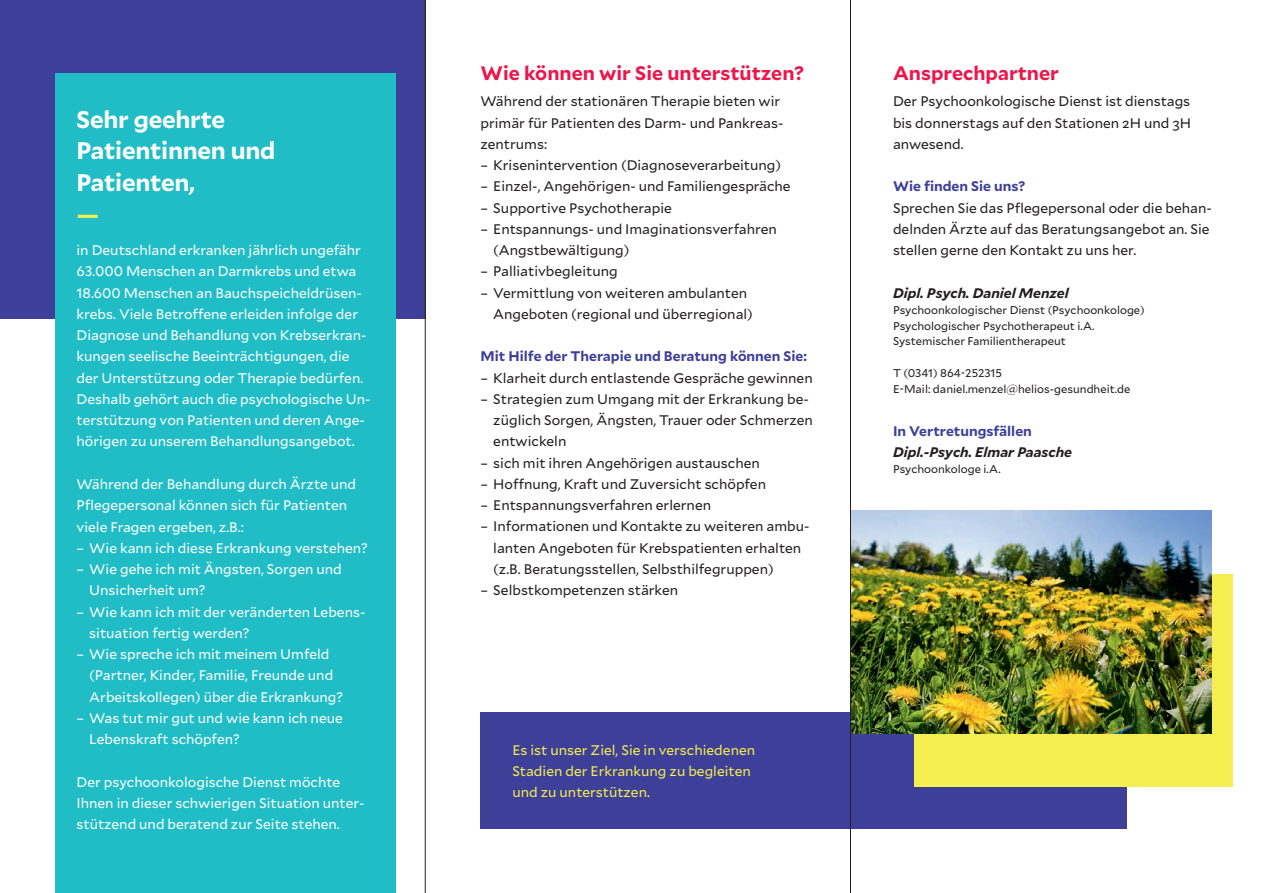
<style>
.page{position:relative;width:1263px;height:893px;background:#fff}
.page>*{position:absolute;margin:0;border:0;box-sizing:border-box;transform-origin:0 0}
.t1{font:700 24px/32px "Mallory";letter-spacing:-.01em;color:#fff}
.t2{font:700 24px "Mallory";color:#f4ee50}
.t3{font:700 19.5px "Mallory";color:#ed164b}
.t4{font:13.8px/21.3px "Mallory";color:#231f20}
.t5{font:13.8px/21.3px "Mallory";color:#fff}
.t6{font:13.8px/21.3px "Mallory";color:#f4ee50}
.t7{font:700 13.8px "Mallory";color:#3e3f99}
.t8{font:italic 700 13.8px "Mallory";color:#231f20}
.t9{font:11.25px/15.9px "Mallory";color:#231f20}
</style>
<div class="page">
<div style="left:0;top:0;width:425px;height:319px;background:#3e3f99"></div>
<div style="left:55px;top:74px;width:340px;height:819px;background:#21bdc6"></div>
<div style="left:480px;top:712px;width:647px;height:117px;background:#3e3f99"></div>
<div style="left:914px;top:574px;width:319px;height:213px;background:#f4ee50"></div>
<img style="left:851px;top:510px;width:361px;height:223px">
<hr style="left:425px;top:0;width:1px;height:893px;background:#231f20">
<hr style="left:850px;top:0;width:1px;height:893px;background:#231f20">
<h1 class="t1" style="left:77px;top:102px;width:200px">Sehr geehrte<br>Patientinnen und<br>Patienten,</h1>
<h1 class="t2" style="left:77px;top:197px;width:24px">—</h1>
<p class="t5" style="left:77px;top:239px;width:295px">in Deutschland erkranken jährlich ungefähr 63.000 Menschen an Darmkrebs und etwa 18.600 Menschen an Bauchspeicheldrüsen&shy;krebs. Viele Betroffene erleiden infolge der Diagnose und Behandlung von Krebserkran&shy;kungen seelische Beeinträchtigungen, die der Unterstützung oder Therapie bedürfen.<br>Deshalb gehört auch die psychologische Un&shy;terstützung von Patienten und deren Ange&shy;hörigen zu unserem Behandlungsangebot.</p>
<p class="t5" style="left:77px;top:473px;width:281px">Während der Behandlung durch Ärzte und<br>Pflegepersonal können sich für Patienten viele Fragen ergeben, z.B.:</p>
<p class="t5" style="left:77px;top:536px;width:293px">– Wie kann ich diese Erkrankung verstehen?</p>
<p class="t5" style="left:89px;top:558px;width:254px;text-indent:-13px">– Wie gehe ich mit Ängsten, Sorgen und<br>Unsicherheit um?</p>
<p class="t5" style="left:89px;top:600px;width:278px;text-indent:-13px">– Wie kann ich mit der veränderten Lebens&shy;situation fertig werden?</p>
<p class="t5" style="left:89px;top:643px;width:255px;text-indent:-13px">– Wie spreche ich mit meinem Umfeld (Partner, Kinder, Familie, Freunde und<br>Arbeitskollegen) über die Erkrankung?</p>
<p class="t5" style="left:89px;top:707px;width:255px;text-indent:-13px">– Was tut mir gut und wie kann ich neue<br>Lebenskraft schöpfen?</p>
<p class="t5" style="left:77px;top:770px;width:289px">Der psychoonkologische Dienst möchte<br>Ihnen in dieser schwierigen Situation unter&shy;stützend und beratend zur Seite stehen.</p>
<h2 class="t3" style="left:480px;top:58px;width:325px">Wie können wir Sie unterstützen?</h2>
<p class="t4" style="left:480px;top:90px;width:304px">Während der stationären Therapie bieten wir primär für Patienten des Darm- und Pankreas&shy;zentrums:</p>
<p class="t4" style="left:480px;top:154px;width:302px">– Krisenintervention (Diagnoseverarbeitung)</p>
<p class="t4" style="left:480px;top:175px;width:312px">– Einzel-, Angehörigen- und Familiengespräche</p>
<p class="t4" style="left:480px;top:196px;width:193px">– Supportive Psychotherapie</p>
<p class="t4" style="left:493px;top:218px;width:285px;text-indent:-13px">– Entspannungs- und Imaginationsverfahren (Angstbewältigung)</p>
<p class="t4" style="left:480px;top:260px;width:139px">– Palliativbegleitung</p>
<p class="t4" style="left:493px;top:281px;width:261px;text-indent:-13px">– Vermittlung von weiteren ambulanten<br>Angeboten (regional und überregional)</p>
<p class="t7" style="left:480px;top:346px;width:328px">Mit Hilfe der Therapie und Beratung können Sie:</p>
<p class="t4" style="left:480px;top:366px;width:334px">– Klarheit durch entlastende Gespräche gewinnen</p>
<p class="t4" style="left:493px;top:388px;width:321px;text-indent:-13px">– Strategien zum Umgang mit der Erkrankung be&shy;züglich Sorgen, Ängsten, Trauer oder Schmerzen entwickeln</p>
<p class="t4" style="left:480px;top:451px;width:281px">– sich mit ihren Angehörigen austauschen</p>
<p class="t4" style="left:480px;top:473px;width:287px">– Hoffnung, Kraft und Zuversicht schöpfen</p>
<p class="t4" style="left:480px;top:494px;width:232px">– Entspannungsverfahren erlernen</p>
<p class="t4" style="left:493px;top:515px;width:318px;text-indent:-13px">– Informationen und Kontakte zu weiteren ambu&shy;lanten Angeboten für Krebspatienten erhalten (z.B. Beratungsstellen, Selbsthilfegruppen)</p>
<p class="t4" style="left:480px;top:579px;width:199px">– Selbstkompetenzen stärken</p>
<p class="t6" style="left:512px;top:738px;width:244px">Es ist unser Ziel, Sie in verschiedenen<br>Stadien der Erkrankung zu begleiten und zu unterstützen.</p>
<h2 class="t3" style="left:893px;top:58px;width:167px">Ansprechpartner</h2>
<p class="t4" style="left:893px;top:90px;width:300px;text-align:justify">Der Psychoonkologische Dienst ist dienstags bis donnerstags auf den Stationen 2H und 3H anwesend.</p>
<p class="t7" style="left:893px;top:176px;width:134px">Wie finden Sie uns?</p>
<p class="t4" style="left:893px;top:196px;width:320px">Sprechen Sie das Pflegepersonal oder die behan&shy;delnden Ärzte auf das Beratungsangebot an. Sie stellen gerne den Kontakt zu uns her.</p>
<p class="t8" style="left:893px;top:282px;width:177px">Dipl. Psych. Daniel Menzel</p>
<p class="t9" style="left:893px;top:301px;width:253px">Psychoonkologischer Dienst (Psychoonkologe)<br>Psychologischer Psychotherapeut i.A.<br>Systemischer Familientherapeut</p>
<p class="t9" style="left:893px;top:365px;width:239px">T (0341) 864-252315<br>E-Mail: daniel.menzel@helios-gesundheit.de</p>
<p class="t7" style="left:893px;top:421px;width:140px">In Vertretungsfällen</p>
<p class="t8" style="left:893px;top:442px;width:181px">Dipl.-Psych. Elmar Paasche</p>
<p class="t9" style="left:893px;top:461px;width:109px">Psychoonkologe i.A.</p>
</div>
